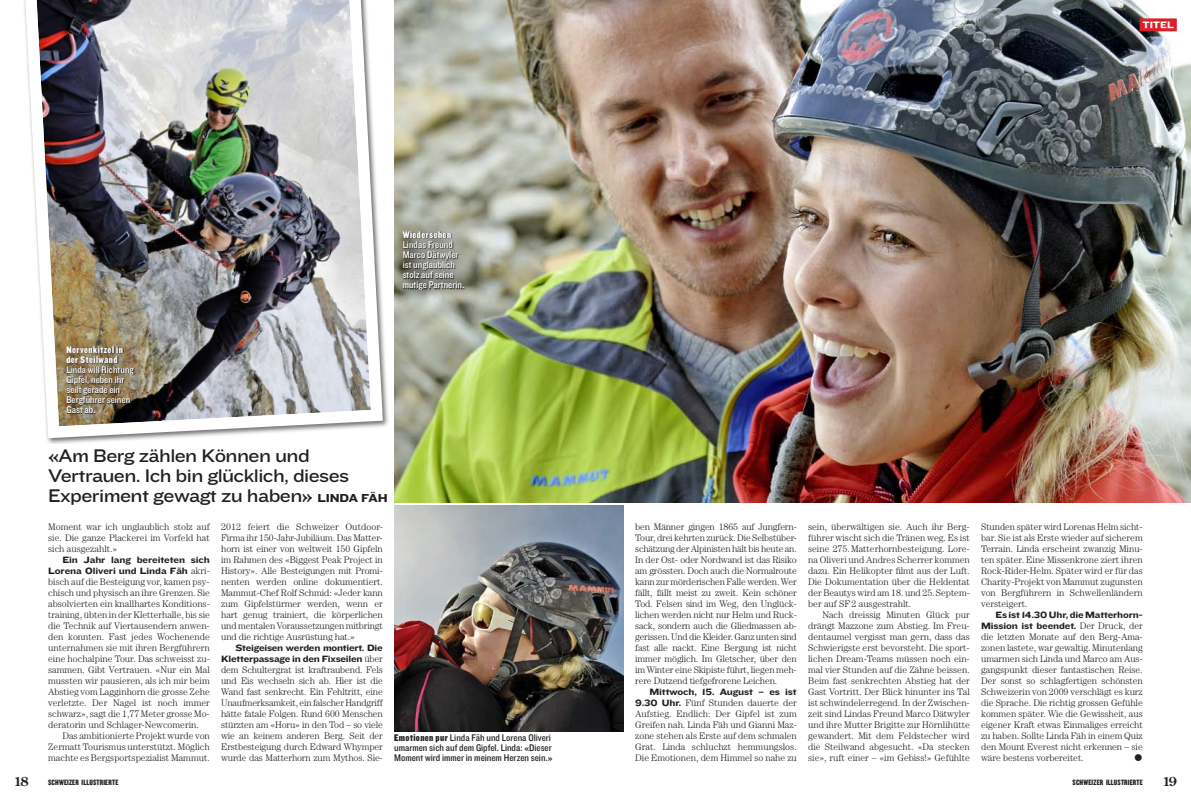
<style>
.page{position:relative;width:1191px;height:800px;background:#fff}
.page>*{position:absolute;margin:0;border:0;box-sizing:border-box;transform-origin:0 0}
.t1{font:19px/20px "Knockout HTF33 Junior Heviwt";letter-spacing:-.03em;color:#231f20}
.t2{font:700 12.5px "Century Old Style Std";color:#231f20}
.t3{font:10px/10px "Knockout HTF30 Junior Welterwt";color:#fff}
.t4{font:10px/10px "Knockout HTF30 Junior Welterwt";color:#231f20}
.t5{font:10px/10px "Knockout HTF70 Full Welterwt";letter-spacing:.035em;color:#fff}
.t6{font:300 9.5px/11px "Century Std";color:#231f20;text-align:justify}
.t7{font:9.5px/11px "Knockout HTF53 Heviweight";letter-spacing:-.015em;color:#231f20;text-align:right}
.t8{font:9.5px "Knockout HTF53 Heviweight";color:#fff}
.t9{font:8px "Knockout HTF69 Full Liteweight";letter-spacing:.02em;color:#231f20}
.s1{font-family:"Knockout HTF53 Heviweight";font-size:12px}
.s2{font-family:"Century Std";font-weight:300}
.s3{font-family:"Knockout HTF70 Full Welterwt"}
.s4{font-family:"Knockout HTF53 Heviweight";font-weight:400}
</style>
<div class="page">
<img style="left:394px;top:0;width:797px;height:502px">
<img style="left:394px;top:505px;width:230px;height:226px">
<img style="left:24px;top:0;width:364px;height:444px">
<div style="left:1139px;top:18px;width:37px;height:13px;background:#da2128"></div>
<div style="left:392px;top:220px;width:79px;height:79px;background:#231f20;opacity:.4"></div>
<div style="left:56px;top:335px;width:87px;height:87px;background:#231f20;opacity:.4"></div>
<p class="t5" style="left:403px;top:230px;width:50px">Wiedersehen</p>
<p class="t3" style="left:403px;top:240px;width:63px">Lindas Freund<br>Marco Dätwyler ist unglaublich stolz auf seine mutige Partnerin.</p>
<p class="t5" style="left:66px;top:344px;width:58px">Nervenkitzel in der Steilwand</p>
<p class="t3" style="left:66px;top:365px;width:69px">Linda will Richtung<br>Gipfel, neben ihr seilt gerade ein<br>Bergführer seinen<br>Gast ab.</p>
<h1 class="t1" style="left:48px;top:446px;width:341px">«Am Berg zählen Können und<br>Vertrauen. Ich bin glücklich, dieses<br>Experiment gewagt zu haben» <span class="s1">Linda Fäh</span></h1>
<p class="t6" style="left:48px;top:521px;width:163px">Moment war ich unglaublich stolz auf sie. Die ganze Plackerei im Vorfeld hat sich ausgezahlt.»</p>
<p class="t7" style="left:48px;top:554px;width:163px">Ein Jahr lang bereiteten sich<br>Lorena Oliveri und Linda Fäh <span class="s2">akri-</span></p>
<p class="t6" style="left:48px;top:576px;width:163px">bisch auf die Besteigung vor, kamen psy&shy;chisch und physisch an ihre Grenzen. Sie absolvierten ein knallhartes Konditions&shy;training, übten in der Kletterhalle, bis sie die Technik auf Viertausendern anwen&shy;den konnten. Fast jedes Wochenende unternahmen sie mit ihren Bergführern eine hochalpine Tour. Das schweisst zu&shy;sammen. Gibt Vertrauen. «Nur ein Mal mussten wir pausieren, als ich mir beim Abstieg vom Lagginhorn die grosse Zehe verletzte. Der Nagel ist noch immer schwarz», sagt die 1,77 Meter grosse Mo&shy;deratorin und Schlager-Newcomerin.</p>
<p class="t6" style="left:48px;top:730px;width:163px;text-indent:14px">Das ambitionierte Projekt wurde von Zermatt Tourismus unterstützt. Möglich machte es Bergsportspezialist Mammut.</p>
<p class="t6" style="left:221px;top:521px;width:163px">2012 feiert die Schweizer Outdoor-Firma ihr 150-Jahr-Jubiläum. Das Matter&shy;horn ist einer von weltweit 150 Gipfeln im Rahmen des «Biggest Peak Project in History». Alle Besteigungen mit Promi&shy;nenten werden online dokumentiert.<br>Mammut-Chef Rolf Schmid: «Jeder kann zum Gipfelstürmer werden, wenn er hart genug trainiert, die körperlichen und mentalen Voraussetzungen mitbringt und die richtige Ausrüstung hat.»</p>
<p class="t7" style="left:221px;top:642px;width:163px">Steigeisen werden montiert. Die<br>Kletterpassage in den Fixseilen <span class="s2">über</span></p>
<p class="t6" style="left:221px;top:664px;width:163px">dem Schultergrat ist kraftraubend. Fels und Eis wechseln sich ab. Hier ist die Wand fast senkrecht. Ein Fehltritt, eine Unaufmerksamkeit, ein falscher Handgriff hätte fatale Folgen. Rund 600 Menschen stürzten am «Horu» in den Tod – so viele wie an keinem anderen Berg. Seit der Erstbesteigung durch Edward Whymper wurde das Matterhorn zum Mythos. Sie-</p>
<p class="t4" style="left:394px;top:733px;width:160px"><span class="s3">Emotionen pur</span> Linda Fäh und Lorena Oliveri umarmen sich auf dem Gipfel. Linda: «Dieser<br>Moment wird immer in meinem Herzen sein.»</p>
<p class="t8" style="left:1142px;top:20px;width:33px">titel</p>
<p class="t6" style="left:635px;top:521px;width:163px">ben Männer gingen 1865 auf Jungfern-Tour, drei kehrten zurück. Die Selbstüber&shy;schätzung der Alpinisten hält bis heute an.<br>In der Ost- oder Nordwand ist das Risiko am grössten. Doch auch die Normalroute kann zur mörderischen Falle werden. Wer fällt, fällt meist zu zweit. Kein schöner Tod. Felsen sind im Weg, den Unglück&shy;lichen werden nicht nur Helm und Ruck&shy;sack, sondern auch die Gliedmassen ab&shy;gerissen. Und die Kleider. Ganz unten sind fast alle nackt. Eine Bergung ist nicht immer möglich. Im Gletscher, über den im Winter eine Skipiste führt, liegen meh&shy;rere Dutzend tiefgefrorene Leichen.</p>
<p class="t7" style="left:649px;top:686px;width:149px">Mittwoch, 15. August – es ist</p>
<p class="t6" style="left:635px;top:697px;width:163px"><span class="s4">9.30 Uhr.</span> Fünf Stunden dauerte der Aufstieg. Endlich: Der Gipfel ist zum Greifen nah. Linda Fäh und Gianni Maz&shy;zone stehen als Erste auf dem schmalen Grat. Linda schluchzt hemmungslos.<br>Die Emotionen, dem Himmel so nahe zu</p>
<p class="t6" style="left:808px;top:521px;width:163px">sein, überwältigen sie. Auch ihr Berg&shy;führer wischt sich die Tränen weg. Es ist seine 275.Matterhornbesteigung. Lore&shy;na Oliveri und Andres Scherrer kommen dazu. Ein Helikopter filmt aus der Luft.<br>Die Dokumentation über die Heldentat der Beautys wird am 18. und 25.Septem&shy;ber auf SF2 ausgestrahlt.</p>
<p class="t6" style="left:808px;top:609px;width:163px;text-indent:14px">Nach dreissig Minuten Glück pur drängt Mazzone zum Abstieg. Im Freu&shy;dentaumel vergisst man gern, dass das Schwierigste erst bevorsteht. Die sport&shy;lichen Dream-Teams müssen noch ein&shy;mal vier Stunden auf die Zähne beissen.<br>Beim fast senkrechten Abstieg hat der Gast Vortritt. Der Blick hinunter ins Tal ist schwindelerregend. In der Zwischen&shy;zeit sind Lindas Freund Marco Dätwyler und ihre Mutter Brigitte zur Hörnlihütte gewandert. Mit dem Feldstecher wird die Steilwand abgesucht. «Da stecken sie», ruft einer – «im Gebiss!» Gefühlte</p>
<p class="t6" style="left:981px;top:521px;width:163px">Stunden später wird Lorenas Helm sicht&shy;bar. Sie ist als Erste wieder auf sicherem Terrain. Linda erscheint zwanzig Minu&shy;ten später. Eine Missenkrone ziert ihren Rock-Rider-Helm. Später wird er für das Charity-Projekt von Mammut zugunsten von Bergführern in Schwellenländern versteigert.</p>
<p class="t7" style="left:981px;top:609px;width:163px">Es ist 14.30 Uhr, die Matterhorn-<br>Mission ist beendet. <span class="s2">Der Druck, der</span></p>
<p class="t6" style="left:981px;top:631px;width:163px">die letzten Monate auf den Berg-Ama&shy;zonen lastete, war gewaltig. Minutenlang umarmen sich Linda und Marco am Aus&shy;gangspunkt dieser fantastischen Reise.<br>Der sonst so schlagfertigen schönsten Schweizerin von 2009 verschlägt es kurz die Sprache. Die richtig grossen Gefühle kommen später. Wie die Gewissheit, aus eigener Kraft etwas Einmaliges erreicht zu haben. Sollte Linda Fäh in einem Quiz den Mount Everest nicht erkennen – sie wäre bestens vorbereitet.</p>
<h2 class="t2" style="left:14px;top:772px;width:16px">18</h2>
<p class="t9" style="left:48px;top:777px;width:72px">SCHWEIZER ILLUSTRIERTE</p>
<p class="t9" style="left:1072px;top:777px;width:72px">SCHWEIZER ILLUSTRIERTE</p>
<h2 class="t2" style="left:1162px;top:772px;width:16px">19</h2>
</div>
